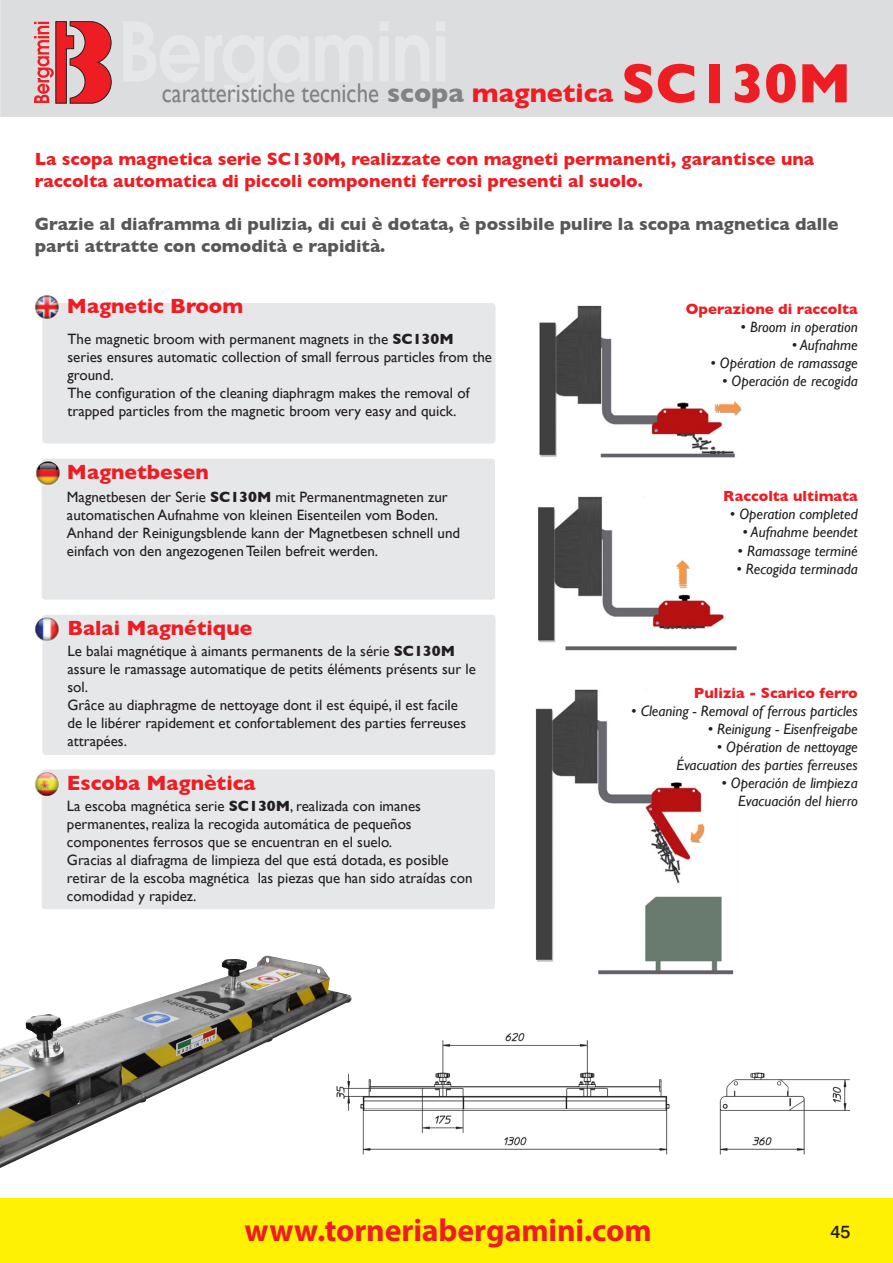
<style>
.page{position:relative;width:893px;height:1263px;background:#fff}
.page>*{position:absolute;margin:0;border:0;box-sizing:border-box;transform-origin:0 0}
.t1{font:700 31.8px "Myriad Pro";letter-spacing:-.005em;color:#ee1d23}
.t2{font:27px "Gill Sans";color:#808285;scale:.85 1}
.t3{font:700 21px "Gill Sans";color:#ee1d23}
.t4{font:700 18px/21.6px "Gill Sans";color:#ee1d23}
.t5{font:700 18px/21.6px "Gill Sans";color:#57585a}
.t6{font:500 18px "Swiss 721 BT";color:#231f20}
.t7{font:15px/18px "Gill Sans";color:#231f20}
.t8{font:italic 15px "Gill Sans";color:#231f20}
.t9{font:700 15px "Gill Sans";color:#ee1d23}
.s1{font-weight:700}
.s2{font-weight:700;color:#ee1d23}
.s3{font-weight:700;font-size:56.25px;color:#ee1d23}
</style>
<div class="page">
<div style="left:0;top:0;width:893px;height:117px;background:#dcdddf"></div>
<svg style="left:34px;top:21px;width:78px;height:83px"></svg>
<div style="left:0;top:1198px;width:893px;height:65px;background:#fff101"></div>
<div style="left:42px;top:302px;width:454px;height:142px;background:#e6e7e9;border-radius:4px"></div>
<div style="left:41px;top:301px;width:456px;height:144px;border:2px solid #fff;border-radius:4px"></div>
<img style="left:35px;top:295px;width:25px;height:25px;border-radius:13px">
<img style="left:352px;top:1032px;width:499px;height:123px">
<img style="left:535px;top:689px;width:199px;height:286px">
<img style="left:539px;top:305px;width:203px;height:153px">
<img style="left:538px;top:496px;width:199px;height:155px">
<div style="left:42px;top:614px;width:454px;height:142px;background:#e6e7e9;border-radius:4px"></div>
<div style="left:41px;top:613px;width:456px;height:143px;border:2px solid #fff;border-radius:4px"></div>
<img style="left:35px;top:617px;width:25px;height:25px;border-radius:13px">
<div style="left:41px;top:458px;width:455px;height:142px;background:#e6e7e9;border-radius:4px"></div>
<div style="left:40px;top:457px;width:456px;height:144px;border:2px solid #fff;border-radius:4px"></div>
<img style="left:35px;top:461px;width:25px;height:25px;border-radius:13px">
<div style="left:41px;top:769px;width:455px;height:141px;background:#e6e7e9;border-radius:4px"></div>
<div style="left:40px;top:768px;width:456px;height:143px;border:2px solid #fff;border-radius:4px"></div>
<img style="left:34px;top:771px;width:25px;height:26px;border-radius:13px">
<img style="left:0;top:956px;width:352px;height:212px">
<img style="left:0;top:956px;width:1px;height:134px">
<p class="t2" style="left:162px;top:77px;width:813px">caratteristiche tecniche <span class="s1">scopa</span> <span class="s2">magnetica</span> <span class="s3">SC130M</span></p>
<p class="t4" style="left:35px;top:148px;width:781px">La scopa magnetica serie SC130M, realizzate con magneti permanenti, garantisce una raccolta automatica di piccoli componenti ferrosi presenti al suolo.</p>
<p class="t5" style="left:35px;top:213px;width:805px">Grazie al diaframma di pulizia, di cui è dotata, è possibile pulire la scopa magnetica dalle parti attratte con comodità e rapidità.</p>
<p class="t3" style="left:67px;top:294px;width:178px">Magnetic Broom</p>
<p class="t7" style="left:68px;top:330px;width:426px">The magnetic broom with permanent magnets in the <span class="s1">SC130M </span>series ensures automatic collection of small ferrous particles from the ground.</p>
<p class="t7" style="left:68px;top:384px;width:403px">The configuration of the cleaning diaphragm makes the removal of trapped particles from the magnetic broom very easy and quick.</p>
<p class="t3" style="left:67px;top:460px;width:143px">Magnetbesen</p>
<p class="t7" style="left:67px;top:487px;width:382px">Magnetbesen der Serie <span class="s1">SC130M</span> mit Permanentmagneten zur automatischen Aufnahme von kleinen Eisenteilen vom Boden.</p>
<p class="t7" style="left:67px;top:523px;width:395px">Anhand der Reinigungsblende kann der Magnetbesen schnell und einfach von den angezogenen Teilen befreit werden.</p>
<p class="t3" style="left:68px;top:616px;width:186px">Balai Magnétique</p>
<p class="t7" style="left:68px;top:642px;width:410px">Le balai magnétique à aimants permanents de la série <span class="s1">SC130M </span>assure le ramassage automatique de petits éléments présents sur le sol.</p>
<p class="t7" style="left:68px;top:696px;width:400px">Grâce au diaphragme de nettoyage dont il est équipé, il est facile de le libérer rapidement et confortablement des parties ferreuses attrapées.</p>
<p class="t3" style="left:67px;top:771px;width:190px">Escoba Magnètica</p>
<p class="t7" style="left:67px;top:796px;width:356px">La escoba magnética serie <span class="s1">SC130M</span>, realizada con imanes permanentes, realiza la recogida automática de pequeños componentes ferrosos que se encuentran en el suelo.</p>
<p class="t7" style="left:67px;top:850px;width:407px">Gracias al diafragma de limpieza del que está dotada, es posible retirar de la escoba magnética las piezas que han sido atraídas con comodidad y rapidez.</p>
<p class="t9" style="left:686px;top:301px;width:173px">Operazione di raccolta</p>
<p class="t8" style="left:741px;top:319px;width:119px">• Broom in operation</p>
<p class="t8" style="left:792px;top:337px;width:67px">• Aufnahme</p>
<p class="t8" style="left:710px;top:355px;width:149px">• Opération de ramassage</p>
<p class="t8" style="left:722px;top:373px;width:137px">• Operación de recogida</p>
<p class="t9" style="left:723px;top:488px;width:136px">Raccolta ultimata</p>
<p class="t8" style="left:730px;top:506px;width:129px">• Operation completed</p>
<p class="t8" style="left:743px;top:524px;width:117px">• Aufnahme beendet</p>
<p class="t8" style="left:738px;top:542px;width:122px">• Ramassage terminé</p>
<p class="t8" style="left:736px;top:560px;width:123px">• Recogida terminada</p>
<p class="t9" style="left:694px;top:684px;width:165px">Pulizia - Scarico ferro</p>
<p class="t8" style="left:631px;top:702px;width:228px">• Cleaning - Removal of ferrous particles</p>
<p class="t8" style="left:708px;top:720px;width:152px">• Reinigung - Eisenfreigabe</p>
<p class="t8" style="left:717px;top:738px;width:143px">• Opération de nettoyage</p>
<p class="t8" style="left:676px;top:756px;width:183px">Évacuation des parties ferreuses</p>
<p class="t8" style="left:721px;top:774px;width:138px">• Operación de limpieza</p>
<p class="t8" style="left:738px;top:792px;width:121px">Evacuación del hierro</p>
<h1 class="t1" style="left:245px;top:1210px;width:409px">www.torneriabergamini.com</h1>
<p class="t6" style="left:830px;top:1221px;width:22px">45</p>
</div>
